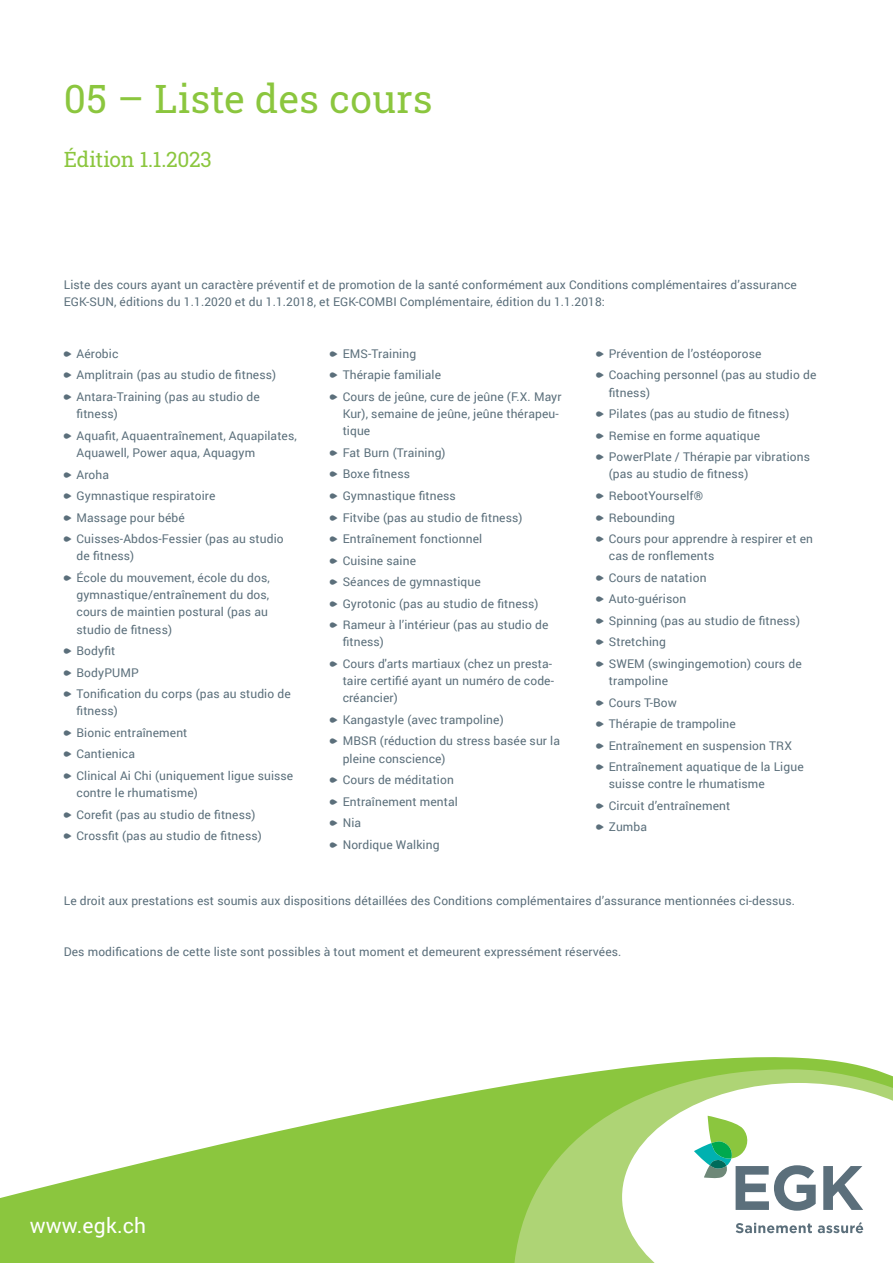
<style>
.page{position:relative;width:893px;height:1263px;background:#fff}
.page>*{position:absolute;margin:0;border:0;box-sizing:border-box;transform-origin:0 0}
.t1{font:39px "Roboto Slab";letter-spacing:.01em;color:#8bc63e}
.t2{font:21px "Roboto Slab";letter-spacing:-.015em;color:#8bc63e}
.t3{font:21px "Roboto";letter-spacing:.01em;color:#fff}
.t4{font:12px/21.5px "Roboto";letter-spacing:.01em;color:#5b6f7b}
.s1{font-family:"EGK"}
</style>
<div class="page">
<svg style="left:0;top:1057px;width:872px;height:206px;fill:#8bc63e"></svg>
<svg style="left:513px;top:1069px;width:380px;height:194px;fill:#aed475"></svg>
<svg style="left:622px;top:1083px;width:271px;height:180px"></svg>
<svg style="left:736px;top:1223px;width:76px;height:10px"></svg>
<svg style="left:818px;top:1222px;width:45px;height:11px"></svg>
<svg style="left:694px;top:1116px;width:122px;height:95px"></svg>
<svg style="left:823px;top:1166px;width:40px;height:44px"></svg>
<h1 class="t1" style="left:64px;top:72px;width:370px">05 – Liste des cours</h1>
<h2 class="t2" style="left:64px;top:145px;width:150px">Édition 1.1.2023</h2>
<p class="t4" style="left:64px;top:276px;width:735px;line-height:17.2px">Liste des cours ayant un caractère préventif et de promotion de la santé conformément aux Conditions complémentaires d’assurance<br>EGK-SUN, éditions du 1.1.2020 et du 1.1.2018, et EGK-COMBI Complémentaire, édition du 1.1.2018:</p>
<p class="t4" style="left:64px;top:342px;width:214px"><span class="s1">a</span> Aérobic<br><span class="s1">a</span> Amplitrain (pas au studio de fitness) <span class="s1">a</span> Antara-Training (pas au studio de</p>
<p class="t4" style="left:64px;top:403px;width:235px;text-indent:13px">fitness)<br><span class="s1">a</span> Aquafit, Aquaentraînement, Aquapilates,</p>
<p class="t4" style="left:64px;top:441px;width:221px;text-indent:13px">Aquawell, Power aqua, Aquagym<br><span class="s1">a</span> Aroha<br><span class="s1">a</span> Gymnastique respiratoire<br><span class="s1">a</span> Massage pour bébé<br><span class="s1">a</span> Cuisses-Abdos-Fessier (pas au studio</p>
<p class="t4" style="left:64px;top:545px;width:208px;text-indent:13px">de fitness)<br><span class="s1">a</span> École du mouvement, école du dos,</p>
<p class="t4" style="left:77px;top:586px;width:194px;line-height:17.2px;text-align:justify">gymnastique/entraînement du dos, cours de maintien postural (pas au studio de fitness)</p>
<p class="t4" style="left:64px;top:639px;width:228px"><span class="s1">a</span> Bodyfit<br><span class="s1">a</span> BodyPUMP<br><span class="s1">a</span> Tonification du corps (pas au studio de</p>
<p class="t4" style="left:64px;top:700px;width:231px;text-indent:13px">fitness)<br><span class="s1">a</span> Bionic entraînement<br><span class="s1">a</span> Cantienica<br><span class="s1">a</span> Clinical Ai Chi (uniquement ligue suisse</p>
<p class="t4" style="left:64px;top:782px;width:200px;text-indent:13px">contre le rhumatisme)<br><span class="s1">a</span> Corefit (pas au studio de fitness) <span class="s1">a</span> Crossfit (pas au studio de fitness)</p>
<p class="t4" style="left:330px;top:342px;width:233px"><span class="s1">a</span> EMS-Training<br><span class="s1">a</span> Thérapie familiale<br><span class="s1">a</span> Cours de jeûne, cure de jeûne (F.X. Mayr</p>
<p class="t4" style="left:343px;top:405px;width:217px;line-height:17.2px">Kur), semaine de jeûne, jeûne thérapeu&shy;tique</p>
<p class="t4" style="left:330px;top:441px;width:220px"><span class="s1">a</span> Fat Burn (Training)<br><span class="s1">a</span> Boxe fitness<br><span class="s1">a</span> Gymnastique fitness<br><span class="s1">a</span> Fitvibe (pas au studio de fitness)<br><span class="s1">a</span> Entraînement fonctionnel<br><span class="s1">a</span> Cuisine saine<br><span class="s1">a</span> Séances de gymnastique<br><span class="s1">a</span> Gyrotonic (pas au studio de fitness) <span class="s1">a</span> Rameur à l’intérieur (pas au studio de</p>
<p class="t4" style="left:330px;top:631px;width:224px;text-indent:13px">fitness)<br><span class="s1">a</span> Cours d'arts martiaux (chez un presta-</p>
<p class="t4" style="left:343px;top:672px;width:213px;line-height:17.2px">taire certifié ayant un numéro de code&shy;créancier)</p>
<p class="t4" style="left:330px;top:708px;width:232px"><span class="s1">a</span> Kangastyle (avec trampoline)<br><span class="s1">a</span> MBSR (réduction du stress basée sur la</p>
<p class="t4" style="left:330px;top:747px;width:130px;text-indent:13px">pleine conscience)<br><span class="s1">a</span> Cours de méditation <span class="s1">a</span> Entraînement mental <span class="s1">a</span> Nia<br><span class="s1">a</span> Nordique Walking</p>
<p class="t4" style="left:596px;top:342px;width:222px"><span class="s1">a</span> Prévention de l’ostéoporose<br><span class="s1">a</span> Coaching personnel (pas au studio de</p>
<p class="t4" style="left:596px;top:381px;width:215px;text-indent:13px">fitness)<br><span class="s1">a</span> Pilates (pas au studio de fitness)<br><span class="s1">a</span> Remise en forme aquatique<br><span class="s1">a</span> PowerPlate / Thérapie par vibrations</p>
<p class="t4" style="left:596px;top:463px;width:218px;text-indent:13px">(pas au studio de fitness)<br><span class="s1">a</span> RebootYourself®<br><span class="s1">a</span> Rebounding<br><span class="s1">a</span> Cours pour apprendre à respirer et en</p>
<p class="t4" style="left:596px;top:545px;width:207px;text-indent:13px">cas de ronflements<br><span class="s1">a</span> Cours de natation<br><span class="s1">a</span> Auto-guérison<br><span class="s1">a</span> Spinning (pas au studio de fitness) <span class="s1">a</span> Stretching<br><span class="s1">a</span> SWEM (swingingemotion) cours de</p>
<p class="t4" style="left:596px;top:670px;width:209px;text-indent:13px">trampoline<br><span class="s1">a</span> Cours T-Bow<br><span class="s1">a</span> Thérapie de trampoline<br><span class="s1">a</span> Entraînement en suspension TRX<br><span class="s1">a</span> Entraînement aquatique de la Ligue</p>
<p class="t4" style="left:596px;top:773px;width:170px;text-indent:13px">suisse contre le rhumatisme <span class="s1">a</span> Circuit d’entraînement<br><span class="s1">a</span> Zumba</p>
<p class="t4" style="left:64px;top:889px;width:733px">Le droit aux prestations est soumis aux dispositions détaillées des Conditions complémentaires d’assurance mentionnées ci-dessus.</p>
<p class="t4" style="left:64px;top:941px;width:559px">Des modifications de cette liste sont possibles à tout moment et demeurent expressément réservées.</p>
<h2 class="t3" style="left:30px;top:1211px;width:118px">www.egk.ch</h2>
</div>
